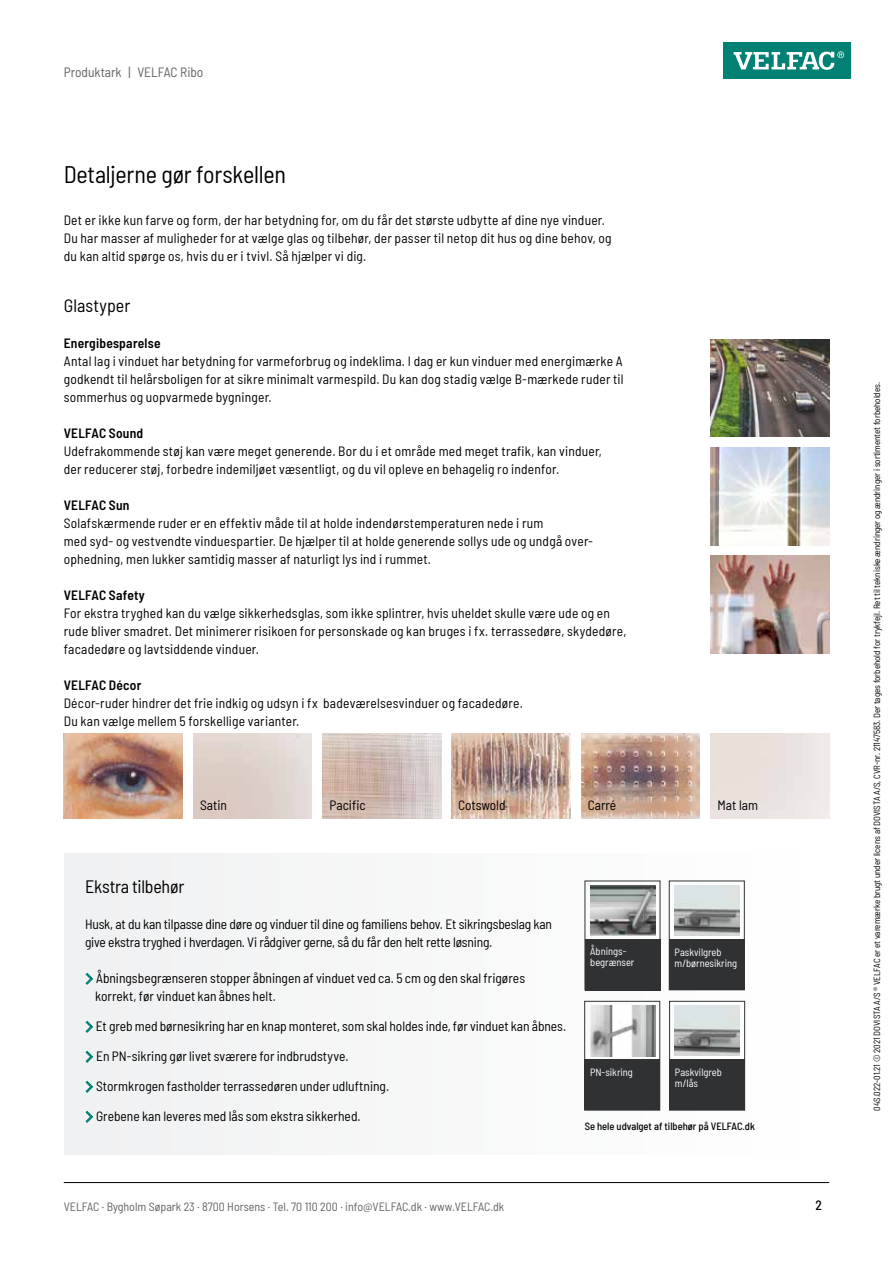
<style>
.page{position:relative;width:893px;height:1263px;background:#fff}
.page>*{position:absolute;margin:0;border:0;box-sizing:border-box;transform-origin:0 0}
.t1{font:semi-condensed 24px "Barlow";letter-spacing:-.01em;color:#000}
.t2{font:semi-condensed 18px "Barlow";letter-spacing:-.01em;color:#000}
.t3{font:semi-condensed 13.5px/18px "Barlow";letter-spacing:.015em;color:#000}
.t4{font:semi-condensed 13.5px/18px "Barlow";letter-spacing:-.015em;color:#000}
.t5{font:semi-condensed 13.5px "Barlow";letter-spacing:-.005em;color:#000}
.t6{font:600 semi-condensed 13.5px "Barlow";letter-spacing:.015em;color:#000}
.t7{font:semi-condensed 13.5px "Barlow";color:#646363}
.t8{font:500 semi-condensed 13.5px "Barlow";color:#000}
.t9{font:semi-condensed 12px "Barlow";color:#646363}
.t10{font:semi-condensed 10.5px/10.8px "Barlow";color:#fff}
.t11{font:500 semi-condensed 10.5px "Barlow";color:#000}
.t12{font:semi-condensed 9px "Barlow";letter-spacing:-.005em;color:#000}
</style>
<div class="page">
<div style="left:723px;top:43px;width:128px;height:36px;background:#008174"></div>
<svg style="left:734px;top:51px;width:110px;height:19px"></svg>
<hr style="left:64px;top:1182px;width:765px;height:1px;background:#000">
<div style="left:64px;top:853px;width:786px;height:301px;background:#f0f1f2"></div>
<svg style="left:86px;top:973px;width:7px;height:11px"></svg>
<svg style="left:86px;top:1021px;width:7px;height:11px"></svg>
<svg style="left:86px;top:1051px;width:7px;height:11px"></svg>
<svg style="left:86px;top:1081px;width:7px;height:11px"></svg>
<svg style="left:86px;top:1111px;width:7px;height:11px"></svg>
<img style="left:675px;top:885px;width:65px;height:51px">
<img style="left:675px;top:1005px;width:65px;height:51px">
<img style="left:590px;top:885px;width:65px;height:51px">
<img style="left:590px;top:1005px;width:65px;height:51px">
<div style="left:670px;top:1059px;width:75px;height:51px;background:#303133"></div>
<div style="left:669px;top:1001px;width:76px;height:109px;border:1px solid #303133"></div>
<div style="left:669px;top:939px;width:75px;height:51px;background:#303133"></div>
<div style="left:669px;top:881px;width:76px;height:109px;border:1px solid #303133"></div>
<div style="left:585px;top:939px;width:75px;height:51px;background:#303133"></div>
<div style="left:585px;top:881px;width:75px;height:109px;border:1px solid #303133"></div>
<div style="left:585px;top:1059px;width:75px;height:51px;background:#303133"></div>
<div style="left:584px;top:1001px;width:76px;height:109px;border:1px solid #303133"></div>
<img style="left:711px;top:447px;width:119px;height:98px">
<img style="left:711px;top:556px;width:119px;height:98px">
<img style="left:711px;top:339px;width:119px;height:98px">
<img style="left:64px;top:734px;width:119px;height:85px">
<img style="left:322px;top:734px;width:119px;height:85px">
<img style="left:452px;top:734px;width:118px;height:85px">
<img style="left:581px;top:734px;width:119px;height:85px">
<p class="t7" style="left:64px;top:67px;width:141px">Produktark | VELFAC Ribo</p>
<h1 class="t1" style="left:64px;top:164px;width:224px">Detaljerne gør forskellen</h1>
<p class="t3" style="left:64px;top:210px;width:549px">Det er ikke kun farve og form, der har betydning for, om du får det største udbytte af dine nye vinduer.<br>Du har masser af muligheder for at vælge glas og tilbehør, der passer til netop dit hus og dine behov, og du kan altid spørge os, hvis du er i tvivl. Så hjælper vi dig.</p>
<h2 class="t2" style="left:64px;top:293px;width:68px">Glastyper</h2>
<p class="t6" style="left:64px;top:337px;width:98px">Energibesparelse</p>
<p class="t3" style="left:64px;top:351px;width:561px;text-align:justify">Antal lag i vinduet har betydning for varmeforbrug og indeklima. I dag er kun vinduer med energimærke A godkendt til helårsboligen for at sikre minimalt varmespild. Du kan dog stadig vælge B-mærkede ruder til sommerhus og uopvarmede bygninger.</p>
<p class="t6" style="left:64px;top:427px;width:81px">VELFAC Sound</p>
<p class="t3" style="left:64px;top:441px;width:540px">Udefrakommende støj kan være meget generende. Bor du i et område med meget trafik, kan vinduer, der reducerer støj, forbedre indemiljøet væsentligt, og du vil opleve en behagelig ro indenfor.</p>
<p class="t6" style="left:64px;top:499px;width:67px">VELFAC Sun</p>
<p class="t3" style="left:64px;top:513px;width:531px">Solafskærmende ruder er en effektiv måde til at holde indendørstemperaturen nede i rum<br>med syd- og vestvendte vinduespartier. De hjælper til at holde generende sollys ude og undgå over&shy;ophedning, men lukker samtidig masser af naturligt lys ind i rummet.</p>
<p class="t6" style="left:64px;top:589px;width:83px">VELFAC Safety</p>
<p class="t3" style="left:64px;top:603px;width:564px">For ekstra tryghed kan du vælge sikkerhedsglas, som ikke splintrer, hvis uheldet skulle være ude og en rude bliver smadret. Det minimerer risikoen for personskade og kan bruges i fx. terrassedøre, skydedøre, facadedøre og lavtsiddende vinduer.</p>
<p class="t6" style="left:64px;top:679px;width:79px">VELFAC Décor</p>
<p class="t3" style="left:64px;top:693px;width:461px">Décor-ruder hindrer det frie indkig og udsyn i fx badeværelsesvinduer og facadedøre.<br>Du kan vælge mellem 5 forskellige varianter.</p>
<p class="t3" style="left:200px;top:795px;width:28px">Satin</p>
<p class="t3" style="left:330px;top:795px;width:38px">Pacific</p>
<p class="t5" style="left:458px;top:800px;width:49px">Cotswold</p>
<p class="t3" style="left:588px;top:797px;width:30px">Carré</p>
<p class="t3" style="left:718px;top:797px;width:42px">Mat lam</p>
<h2 class="t2" style="left:85px;top:879px;width:101px">Ekstra tilbehør</h2>
<p class="t4" style="left:85px;top:916px;width:468px">Husk, at du kan tilpasse dine døre og vinduer til dine og familiens behov. Et sikringsbeslag kan give ekstra tryghed i hverdagen. Vi rådgiver gerne, så du får den helt rette løsning.</p>
<p class="t3" style="left:95px;top:968px;width:432px">Åbningsbegrænseren stopper åbningen af vinduet ved ca. 5 cm og den skal frigøres korrekt, før vinduet kan åbnes helt.</p>
<p class="t5" style="left:96px;top:1020px;width:472px">Et greb med børnesikring har en knap monteret, som skal holdes inde, før vinduet kan åbnes.</p>
<p class="t3" style="left:96px;top:1046px;width:254px">En PN-sikring gør livet sværere for indbrudstyve.</p>
<p class="t3" style="left:96px;top:1076px;width:295px">Stormkrogen fastholder terrassedøren under udluftning.</p>
<p class="t3" style="left:96px;top:1108px;width:266px">Grebene kan leveres med lås som ekstra sikkerhed.</p>
<p class="t10" style="left:590px;top:947px;width:46px">Åbnings&shy;begrænser</p>
<p class="t10" style="left:590px;top:1067px;width:44px">PN-sikring</p>
<p class="t10" style="left:675px;top:948px;width:64px">Paskvilgreb m/børnesikring</p>
<p class="t10" style="left:675px;top:1067px;width:48px">Paskvilgreb m/lås</p>
<p class="t11" style="left:585px;top:1121px;width:172px">Se hele udvalget af tilbehør på VELFAC.dk</p>
<p class="t9" style="left:64px;top:1202px;width:442px">VELFAC · Bygholm Søpark 23 · 8700 Horsens · Tel. 70 110 200 · info@VELFAC.dk · www.VELFAC.dk</p>
<p class="t8" style="left:815px;top:1199px;width:8px">2</p>
<p class="t12" style="left:870px;top:1110px;width:730px;rotate:-90deg">04S.022-01.21 © 2021 DOVISTA A/S ® VELFAC er et varemærke brugt under licens af DOVISTA A/S, CVR-nr. 21147583. Der tages forbehold for trykfejl. Ret til tekniske ændringer og ændringer i sortimentet forbeholdes.</p>
</div>
